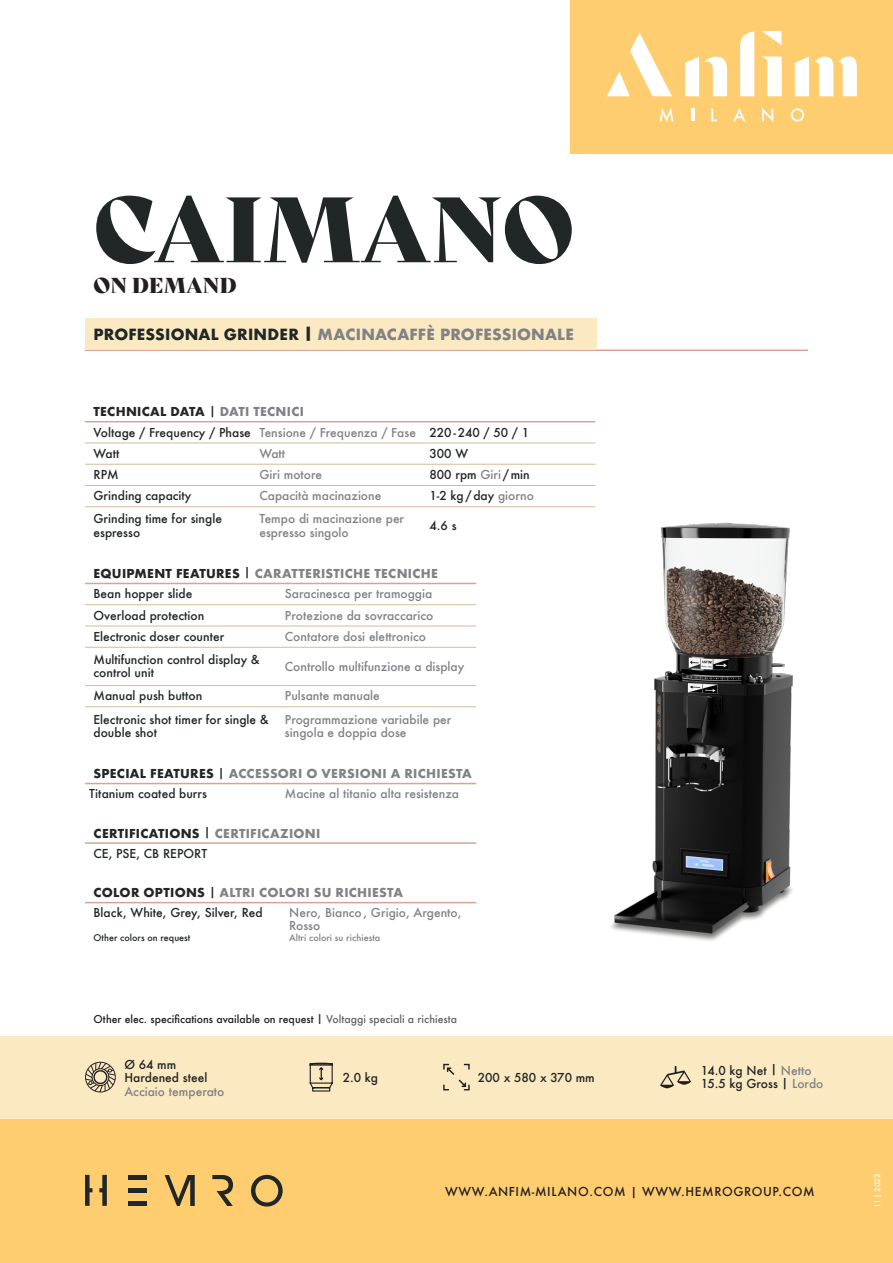
<style>
.page{position:relative;width:893px;height:1263px;background:#fff}
.page>*{position:absolute;margin:0;border:0;box-sizing:border-box;transform-origin:0 0}
.Einf__Abs{font:90px "Bely Display";color:#212627}
.Einf__Abs-2{font:21px "Bely Display";color:#231f20}
.t1{font:700 15px "Futura";letter-spacing:.01em;color:#808285}
.Einf__Abs-3{font:500 12px/13.5px "Futura";color:#212627}
.Einf__Abs-4{font:500 12px/13.5px "Futura";color:#808285}
.Einf__Abs-5{font:700 12px "Futura";letter-spacing:.02em;color:#808285}
.Einf__Abs-6{font:700 12px "Futura";letter-spacing:.025em;color:#212627}
.t2{font:500 12px "Futura";letter-spacing:.05em;color:#231f20}
.t3{font:500 10.5px "Futura";color:#231f20}
.Einf__Abs-7{font:500 9px "Futura";color:#808285}
.Einf__Abs-8{font:500 9px "Futura";color:#212627}
.t4{font:500 7.5px "Futura";letter-spacing:-.025em;color:#fff}
.s1{color:#212627}
.s2{font-weight:500}
.s3{color:#808285}
.s4{font-weight:500;color:#212627}
.s5{color:#646364}
</style>
<div class="page">
<div style="left:0;top:1118px;width:893px;height:145px;background:#fecd70"></div>
<div style="left:0;top:1036px;width:893px;height:82px;background:#fbe9c2"></div>
<svg style="left:251px;top:1175px;width:32px;height:31px"></svg>
<svg style="left:212px;top:1175px;width:21px;height:31px"></svg>
<svg style="left:165px;top:1175px;width:30px;height:31px"></svg>
<hr style="left:128px;top:1188px;width:19px;height:4px;background:#212627">
<hr style="left:128px;top:1202px;width:19px;height:4px;background:#212627">
<hr style="left:128px;top:1175px;width:19px;height:4px;background:#212627">
<svg style="left:99px;top:1175px;width:8px;height:31px"></svg>
<svg style="left:85px;top:1175px;width:7px;height:31px"></svg>
<svg style="left:85px;top:1061px;width:31px;height:31px"></svg>
<svg style="left:443px;top:1064px;width:27px;height:26px"></svg>
<svg style="left:660px;top:1066px;width:31px;height:22px"></svg>
<svg style="left:309px;top:1062px;width:24px;height:27px"></svg>
<div style="left:571px;top:0;width:322px;height:153px;background:#fecd70"></div>
<svg style="left:659px;top:108px;width:14px;height:14px"></svg>
<svg style="left:691px;top:109px;width:3px;height:12px"></svg>
<svg style="left:711px;top:109px;width:6px;height:12px"></svg>
<svg style="left:733px;top:108px;width:12px;height:13px"></svg>
<svg style="left:762px;top:108px;width:11px;height:14px"></svg>
<svg style="left:791px;top:108px;width:13px;height:14px"></svg>
<svg style="left:607px;top:33px;width:65px;height:63px"></svg>
<svg style="left:685px;top:57px;width:42px;height:39px"></svg>
<svg style="left:740px;top:31px;width:42px;height:65px"></svg>
<svg style="left:795px;top:57px;width:62px;height:39px"></svg>
<img style="left:595px;top:506px;width:198px;height:435px">
<hr style="left:85px;top:443px;width:170px;height:1px;background:#d1bd9b">
<hr style="left:255px;top:443px;width:170px;height:1px;background:#d1bd9b">
<hr style="left:425px;top:443px;width:170px;height:1px;background:#d1bd9b">
<hr style="left:85px;top:464px;width:170px;height:1px;background:#d1bd9b">
<hr style="left:255px;top:464px;width:170px;height:1px;background:#d1bd9b">
<hr style="left:425px;top:464px;width:170px;height:1px;background:#d1bd9b">
<hr style="left:85px;top:485px;width:170px;height:1px;background:#d1bd9b">
<hr style="left:255px;top:485px;width:170px;height:1px;background:#d1bd9b">
<hr style="left:425px;top:485px;width:170px;height:1px;background:#d1bd9b">
<hr style="left:85px;top:506px;width:170px;height:1px;background:#d1bd9b">
<hr style="left:255px;top:506px;width:170px;height:1px;background:#d1bd9b">
<hr style="left:425px;top:506px;width:170px;height:1px;background:#d1bd9b">
<hr style="left:85px;top:421px;width:170px;height:1px;background:#d7a394">
<hr style="left:255px;top:421px;width:170px;height:1px;background:#d7a394">
<hr style="left:425px;top:421px;width:170px;height:1px;background:#d7a394">
<hr style="left:85px;top:604px;width:196px;height:1px;background:#d1bd9b">
<hr style="left:281px;top:604px;width:195px;height:1px;background:#d1bd9b">
<hr style="left:85px;top:626px;width:196px;height:1px;background:#d1bd9b">
<hr style="left:281px;top:626px;width:195px;height:1px;background:#d1bd9b">
<hr style="left:85px;top:647px;width:196px;height:1px;background:#d1bd9b">
<hr style="left:281px;top:647px;width:195px;height:1px;background:#d1bd9b">
<hr style="left:85px;top:685px;width:196px;height:1px;background:#d1bd9b">
<hr style="left:281px;top:685px;width:195px;height:1px;background:#d1bd9b">
<hr style="left:85px;top:706px;width:196px;height:1px;background:#d1bd9b">
<hr style="left:281px;top:706px;width:195px;height:1px;background:#d1bd9b">
<hr style="left:85px;top:583px;width:196px;height:1px;background:#d7a394">
<hr style="left:281px;top:583px;width:195px;height:1px;background:#d7a394">
<hr style="left:85px;top:783px;width:196px;height:1px;background:#d7a394">
<hr style="left:281px;top:783px;width:195px;height:1px;background:#d7a394">
<hr style="left:85px;top:842px;width:391px;height:2px;background:#d7a394">
<hr style="left:85px;top:902px;width:196px;height:1px;background:#d7a394">
<hr style="left:281px;top:902px;width:195px;height:1px;background:#d7a394">
<hr style="left:85px;top:349px;width:723px;height:2px;background:#d7a394">
<div style="left:85px;top:318px;width:511px;height:31px;background:#fbe9c2"></div>
<p class="Einf__Abs" style="left:94px;top:157px;width:482px">CAIMANO</p>
<p class="Einf__Abs-2" style="left:94px;top:269px;width:145px">ON DEMAND</p>
<p class="t1" style="left:94px;top:323px;width:482px"><span class="s1">PROFESSIONAL GRINDER |</span> MACINACAFFÈ PROFESSIONALE</p>
<p class="Einf__Abs-6" style="left:94px;top:403px;width:212px">TECHNICAL DATA <span class="s2">|</span> <span class="s3">DATI TECNICI</span></p>
<p class="Einf__Abs-3" style="left:94px;top:425px;width:159px">Voltage / Frequency / Phase</p>
<p class="Einf__Abs-4" style="left:259px;top:425px;width:158px">Tensione / Frequenza / Fase</p>
<p class="Einf__Abs-3" style="left:429px;top:425px;width:101px">220-240 / 50 / 1</p>
<p class="Einf__Abs-3" style="left:94px;top:446px;width:27px">Watt</p>
<p class="Einf__Abs-4" style="left:259px;top:446px;width:27px">Watt</p>
<p class="Einf__Abs-3" style="left:429px;top:446px;width:40px">300 W</p>
<p class="Einf__Abs-3" style="left:94px;top:468px;width:27px">RPM</p>
<p class="Einf__Abs-4" style="left:259px;top:468px;width:64px">Giri motore</p>
<p class="Einf__Abs-3" style="left:429px;top:468px;width:102px">800 rpm <span class="s3">Giri</span> /min</p>
<p class="Einf__Abs-3" style="left:94px;top:489px;width:99px">Grinding capacity</p>
<p class="Einf__Abs-4" style="left:259px;top:489px;width:124px">Capacità macinazione</p>
<p class="Einf__Abs-3" style="left:429px;top:489px;width:106px">1-2 kg/day <span class="s3">giorno</span></p>
<p class="Einf__Abs-3" style="left:94px;top:512px;width:130px">Grinding time for single</p>
<p class="Einf__Abs-3" style="left:94px;top:526px;width:48px">espresso</p>
<p class="Einf__Abs-4" style="left:259px;top:512px;width:146px">Tempo di macinazione per espresso singolo</p>
<p class="Einf__Abs-3" style="left:429px;top:519px;width:29px">4.6 s</p>
<p class="Einf__Abs-5" style="left:94px;top:565px;width:346px"><span class="s1">EQUIPMENT FEATURES</span> <span class="s4">|</span> CARATTERISTICHE TECNICHE</p>
<p class="Einf__Abs-3" style="left:94px;top:587px;width:100px">Bean hopper slide</p>
<p class="Einf__Abs-4" style="left:285px;top:587px;width:149px">Saracinesca per tramoggia</p>
<p class="Einf__Abs-3" style="left:94px;top:608px;width:112px">Overload protection</p>
<p class="Einf__Abs-4" style="left:285px;top:608px;width:150px">Protezione da sovraccarico</p>
<p class="Einf__Abs-3" style="left:94px;top:630px;width:132px">Electronic doser counter</p>
<p class="Einf__Abs-4" style="left:285px;top:630px;width:143px">Contatore dosi elettronico</p>
<p class="Einf__Abs-3" style="left:94px;top:653px;width:168px">Multifunction control display &amp; control unit</p>
<p class="Einf__Abs-4" style="left:285px;top:659px;width:181px">Controllo multifunzione a display</p>
<p class="Einf__Abs-3" style="left:94px;top:689px;width:110px">Manual push button</p>
<p class="Einf__Abs-4" style="left:285px;top:689px;width:97px">Pulsante manuale</p>
<p class="Einf__Abs-3" style="left:94px;top:712px;width:177px">Electronic shot timer for single &amp; double shot</p>
<p class="Einf__Abs-4" style="left:285px;top:712px;width:168px">Programmazione variabile per singola e doppia dose</p>
<p class="Einf__Abs-5" style="left:94px;top:765px;width:380px"><span class="s1">SPECIAL FEATURES</span> <span class="s4">|</span> ACCESSORI O VERSIONI A RICHIESTA</p>
<p class="Einf__Abs-3" style="left:89px;top:787px;width:119px">Titanium coated burrs</p>
<p class="Einf__Abs-4" style="left:285px;top:787px;width:176px">Macine al titanio alta resistenza</p>
<p class="Einf__Abs-6" style="left:94px;top:824px;width:228px">CERTIFICATIONS <span class="s2">|</span> <span class="s3">CERTIFICAZIONI</span></p>
<p class="Einf__Abs-3" style="left:94px;top:847px;width:115px">CE, PSE, CB REPORT</p>
<p class="Einf__Abs-5" style="left:94px;top:884px;width:311px"><span class="s1">COLOR OPTIONS</span> <span class="s4">|</span> ALTRI COLORI SU RICHIESTA</p>
<p class="Einf__Abs-3" style="left:94px;top:905px;width:170px">Black, White, Grey, Silver, Red</p>
<p class="Einf__Abs-8" style="left:94px;top:931px;width:98px">Other colors on request</p>
<p class="Einf__Abs-4" style="left:289px;top:905px;width:174px">Nero, Bianco, Grigio, Argento,<br>Rosso</p>
<p class="Einf__Abs-7" style="left:289px;top:931px;width:93px">Altri colori su richiesta</p>
<p class="t3" style="left:94px;top:1012px;width:365px">Other elec. specifications available on request | <span class="s5">Voltaggi speciali a richiesta</span></p>
<p class="Einf__Abs-3" style="left:124px;top:1057px;width:53px">Ø 64 mm</p>
<p class="Einf__Abs-3" style="left:124px;top:1071px;width:84px">Hardened steel</p>
<p class="Einf__Abs-4" style="left:124px;top:1084px;width:102px">Acciaio temperato</p>
<p class="Einf__Abs-3" style="left:343px;top:1071px;width:37px">2.0 kg</p>
<p class="Einf__Abs-3" style="left:478px;top:1071px;width:119px">200 x 580 x 370 mm</p>
<p class="Einf__Abs-3" style="left:701px;top:1063px;width:112px">14.0 kg Net | <span class="s3">Netto</span></p>
<p class="Einf__Abs-3" style="left:701px;top:1077px;width:124px">15.5 kg Gross | <span class="s3">Lordo</span></p>
<p class="t2" style="left:445px;top:1183px;width:371px">WWW.ANFIM-MILANO.COM | WWW.HEMROGROUP.COM</p>
<p class="t4" style="left:872px;top:1208px;width:36px;rotate:-90deg">11 | 2022</p>
</div>
